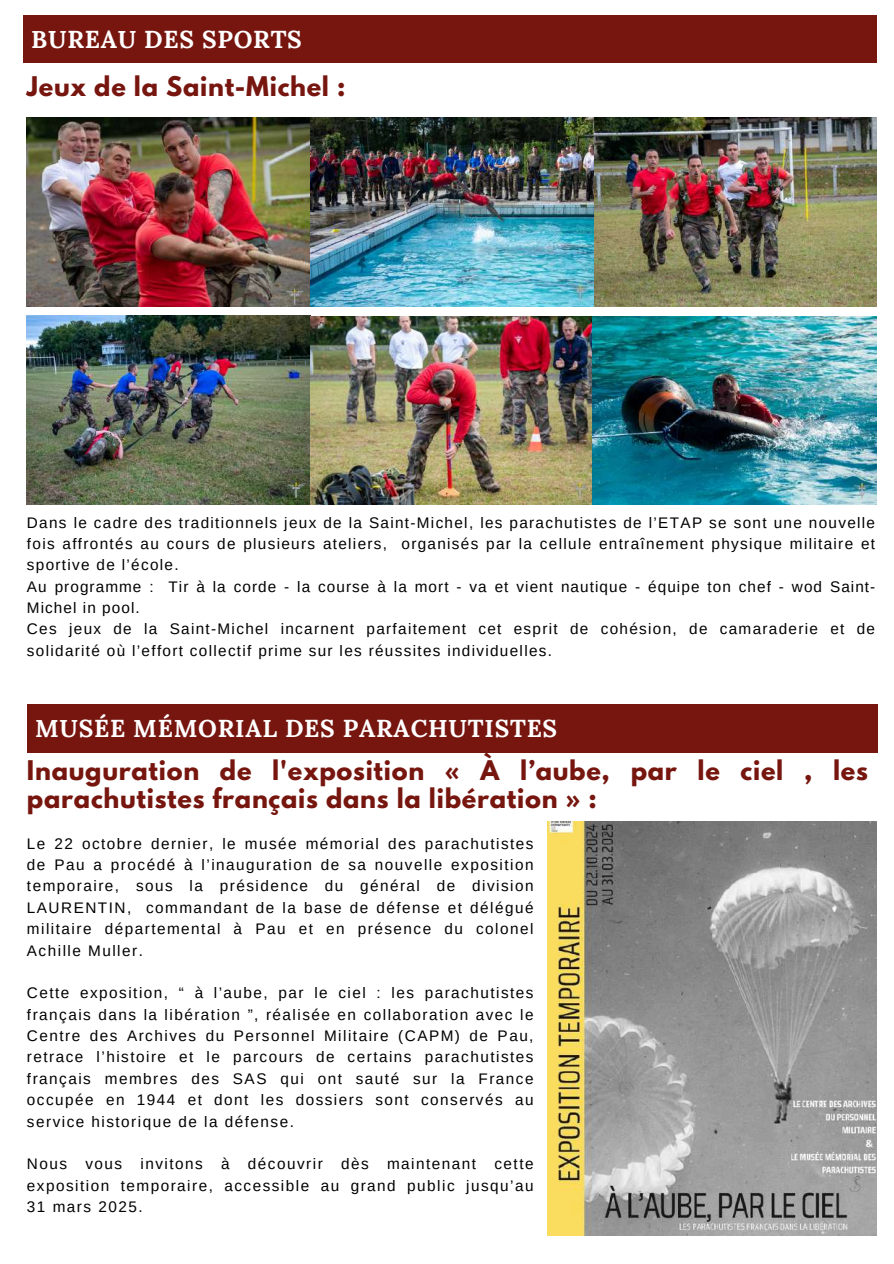
<style>
.page{position:relative;width:894px;height:1264px;background:#fff}
.page>*{position:absolute;margin:0;border:0;box-sizing:border-box;transform-origin:0 0}
.t1{font:700 24.45px "Lora";letter-spacing:.03em;color:#fff}
.t2{font:700 24px/28.2px "League Spartan";letter-spacing:.03em;color:#76160f}
.t3{font:15.3px/21.3px "Arimo";letter-spacing:.085em;color:#000;text-align:justify}
</style>
<div class="page">
<div style="left:27px;top:704px;width:849px;height:48px;background:#76160f"></div>
<img style="left:547px;top:821px;width:329px;height:414px">
<div style="left:23px;top:15px;width:853px;height:47px;background:#76160f"></div>
<img style="left:27px;top:117px;width:849px;height:189px">
<img style="left:27px;top:316px;width:567px;height:189px">
<img style="left:592px;top:316px;width:284px;height:188px">
<h1 class="t1" style="left:31px;top:23px;width:272px">BUREAU DES SPORTS</h1>
<h2 class="t2" style="left:27px;top:75px;width:320px">Jeux de la Saint-Michel :</h2>
<p class="t3" style="left:27px;top:511px;width:849px;text-align:left">Dans le cadre des traditionnels jeux de la Saint-Michel, les parachutistes de l’ETAP se sont une nouvelle fois affrontés au cours de plusieurs ateliers, organisés par la cellule entraînement physique militaire et sportive de l’école.<br>Au programme : Tir à la corde - la course à la mort - va et vient nautique - équipe ton chef - wod Saint-Michel in pool.<br>Ces jeux de la Saint-Michel incarnent parfaitement cet esprit de cohésion, de camaraderie et de solidarité où l’effort collectif prime sur les réussites individuelles.</p>
<h1 class="t1" style="left:35px;top:712px;width:523px">MUSÉE MÉMORIAL DES PARACHUTISTES</h1>
<h2 class="t2" style="left:27px;top:759px;width:842px">Inauguration de l'exposition « À l’aube, par le ciel , les parachutistes français dans la libération » :</h2>
<p class="t3" style="left:27px;top:832px;width:508px">Le 22 octobre dernier, le musée mémorial des parachutistes de Pau a procédé à l’inauguration de sa nouvelle exposition temporaire, sous la présidence du général de division LAURENTIN, commandant de la base de défense et délégué militaire départemental à Pau et en présence du colonel Achille Muller.</p>
<p class="t3" style="left:27px;top:982px;width:508px">Cette exposition, “ à l’aube, par le ciel : les parachutistes français dans la libération ”, réalisée en collaboration avec le Centre des Archives du Personnel Militaire (CAPM) de Pau, retrace l’histoire et le parcours de certains parachutistes français membres des SAS qui ont sauté sur la France occupée en 1944 et dont les dossiers sont conservés au service historique de la défense.</p>
<p class="t3" style="left:27px;top:1153px;width:508px">Nous vous invitons à découvrir dès maintenant cette exposition temporaire, accessible au grand public jusqu’au 31 mars 2025.</p>
</div>
